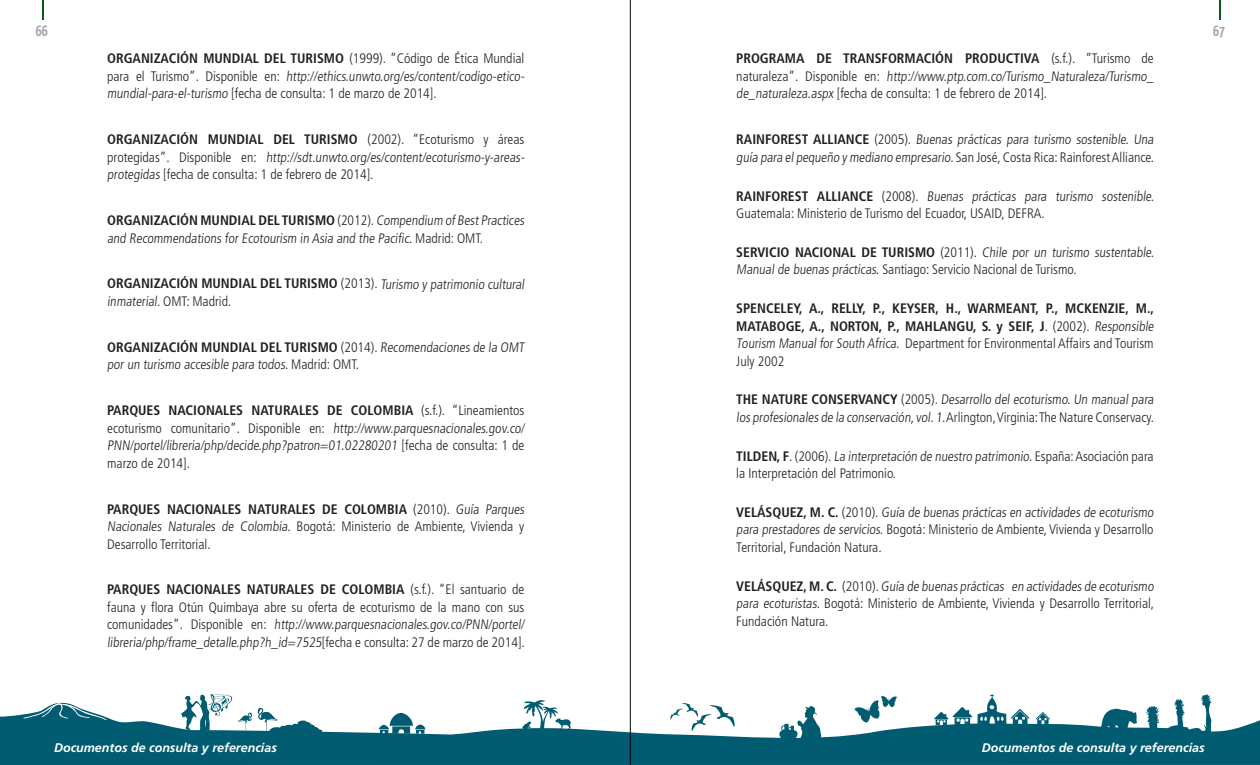
<style>
.page{position:relative;width:1260px;height:765px;background:#fff}
.page>*{position:absolute;margin:0;border:0;box-sizing:border-box;transform-origin:0 0}
.t1{font:700 15px "Yanone Kaffeesatz";color:#a5a6aa}
.Referencias{font:300 condensed 13.75px/17.5px "Frutiger";color:#231f20}
.pie_de_pagina{font:italic 700 12.5px "Frutiger";color:#fff}
.s1{font-weight:700}
</style>
<div class="page">
<svg style="left:0;top:702px;width:1260px;height:63px;fill:#015c72"></svg>
<svg style="left:379px;top:713px;width:46px;height:21px"></svg>
<svg style="left:238px;top:708px;width:85px;height:26px"></svg>
<svg style="left:670px;top:703px;width:65px;height:29px"></svg>
<svg style="left:978px;top:694px;width:52px;height:32px"></svg>
<svg style="left:1036px;top:712px;width:14px;height:13px"></svg>
<svg style="left:934px;top:707px;width:38px;height:18px"></svg>
<svg style="left:1100px;top:694px;width:121px;height:45px"></svg>
<svg style="left:854px;top:696px;width:43px;height:27px"></svg>
<svg style="left:779px;top:706px;width:42px;height:35px"></svg>
<svg style="left:522px;top:700px;width:49px;height:31px"></svg>
<svg style="left:181px;top:694px;width:51px;height:37px"></svg>
<svg style="left:23px;top:703px;width:84px;height:17px"></svg>
<svg style="left:42px;top:0;width:1px;height:20px"></svg>
<svg style="left:1219px;top:0;width:1px;height:20px"></svg>
<hr style="left:630px;top:0;width:1px;height:765px;background:#000">
<p class="t1" style="left:36px;top:21px;width:14px">66</p>
<p class="t1" style="left:1213px;top:21px;width:13px">67</p>
<p class="Referencias" style="left:107px;top:50px;width:421px"><span class="s1">ORGANIZACIÓN MUNDIAL DEL TURISMO</span> (1999). “Código de Ética Mundial para el Turismo”. Disponible en: http://ethics.unwto.org/es/content/codigo-etico&shy;mundial-para-el-turismo [fecha de consulta: 1 de marzo de 2014].</p>
<p class="Referencias" style="left:107px;top:131px;width:421px"><span class="s1">ORGANIZACIÓN MUNDIAL DEL TURISMO</span> (2002). “Ecoturismo y áreas protegidas”. Disponible en: http://sdt.unwto.org/es/content/ecoturismo-y-areas&shy;protegidas [fecha de consulta: 1 de febrero de 2014].</p>
<p class="Referencias" style="left:107px;top:212px;width:421px"><span class="s1">ORGANIZACIÓN MUNDIAL DEL TURISMO</span> (2012). Compendium ofBest Practices and Recommendations for Ecotourism in Asia and the Pacific. Madrid: OMT.</p>
<p class="Referencias" style="left:107px;top:275px;width:421px"><span class="s1">ORGANIZACIÓN MUNDIAL DEL TURISMO</span> (2013). Turismo y patrimonio cultural inmaterial. OMT: Madrid.</p>
<p class="Referencias" style="left:107px;top:339px;width:421px"><span class="s1">ORGANIZACIÓN MUNDIAL DEL TURISMO</span> (2014). Recomendaciones de la OMT por un turismo accesible para todos. Madrid: OMT.</p>
<p class="Referencias" style="left:107px;top:402px;width:421px"><span class="s1">PARQUES NACIONALES NATURALES DE COLOMBIA</span> (s.f.). “Lineamientos ecoturismo comunitario”. Disponible en: http://www.parquesnacionales.gov.co/ PNN/portel/libreria/php/decide.php?patron=01.02280201 [fecha de consulta: 1 de marzo de 2014].</p>
<p class="Referencias" style="left:107px;top:500px;width:421px"><span class="s1">PARQUES NACIONALES NATURALES DE COLOMBIA</span> (2010). Guía Parques<br>Nacionales Naturales de Colombia. Bogotá: Ministerio de Ambiente, Vivienda y<br>Desarrollo Territorial.</p>
<p class="Referencias" style="left:107px;top:581px;width:421px"><span class="s1">PARQUES NACIONALES NATURALES DE COLOMBIA</span> (s.f.). “El santuario de fauna y flora Otún Quimbaya abre su oferta de ecoturismo de la mano con sus comunidades”. Disponible en: http://www.parquesnacionales.gov.co/PNN/portel/ libreria/php/frame_detalle.php?h_id=7525[fecha e consulta: 27 de marzo de 2014].</p>
<p class="Referencias" style="left:736px;top:50px;width:421px"><span class="s1">PROGRAMA DE TRANSFORMACIÓN PRODUCTIVA</span> (s.f.). “Turismo de naturaleza”. Disponible en: http://www.ptp.com.co/Turismo_Naturaleza/Turismo_ de_naturaleza.aspx [fecha de consulta: 1 de febrero de 2014].</p>
<p class="Referencias" style="left:736px;top:131px;width:421px"><span class="s1">RAINFOREST ALLIANCE</span> (2005). Buenas prácticas para turismo sostenible. Una guía para elpequeño y mediano empresario. San José, Costa Rica: Rainforest Alliance.</p>
<p class="Referencias" style="left:736px;top:187px;width:421px"><span class="s1">RAINFOREST ALLIANCE</span> (2008). Buenas prácticas para turismo sostenible.<br>Guatemala: Ministerio de Turismo del Ecuador, USAID, DEFRA.</p>
<p class="Referencias" style="left:736px;top:244px;width:421px"><span class="s1">SERVICIO NACIONAL DE TURISMO</span> (2011). Chile por un turismo sustentable.<br>Manual de buenas prácticas. Santiago: Servicio Nacional de Turismo.</p>
<p class="Referencias" style="left:736px;top:300px;width:421px"><span class="s1">SPENCELEY, A., RELLY, P., KEYSER, H., WARMEANT, P., MCKENZIE, M., MATABOGE, A., NORTON, P., MAHLANGU, S. y SEIF, J</span>. (2002). Responsible Tourism Manual for South Africa. Department for Environmental Affairs and Tourism July 2002</p>
<p class="Referencias" style="left:736px;top:391px;width:421px"><span class="s1">THE NATURE CONSERVANCY</span> (2005). Desarrollo del ecoturismo. Un manual para los profesionales de la conservación,vol.1. Arlington, Virginia: The Nature Conservacy.</p>
<p class="Referencias" style="left:736px;top:447px;width:419px"><span class="s1">TILDEN, F</span>. (2006). La interpretación de nuestro patrimonio. España: Asociación para la Interpretación del Patrimonio.</p>
<p class="Referencias" style="left:736px;top:504px;width:421px"><span class="s1">VELÁSQUEZ, M. C.</span> (2010). Guía de buenas prácticas en actividades de ecoturismo para prestadores de servicios. Bogotá: Ministerio de Ambiente, Vivienda y Desarrollo<br>Territorial, Fundación Natura.</p>
<p class="Referencias" style="left:736px;top:577px;width:421px;text-align:justify"><span class="s1">VELÁSQUEZ, M. C.</span> (2010). Guía de buenas prácticas en actividades de ecoturismo para ecoturistas. Bogotá: Ministerio de Ambiente, Vivienda y Desarrollo Territorial, Fundación Natura.</p>
<p class="pie_de_pagina" style="left:54px;top:740px;width:224px">Documentos de consulta y referencias</p>
<p class="pie_de_pagina" style="left:982px;top:740px;width:224px">Documentos de consulta y referencias</p>
</div>
